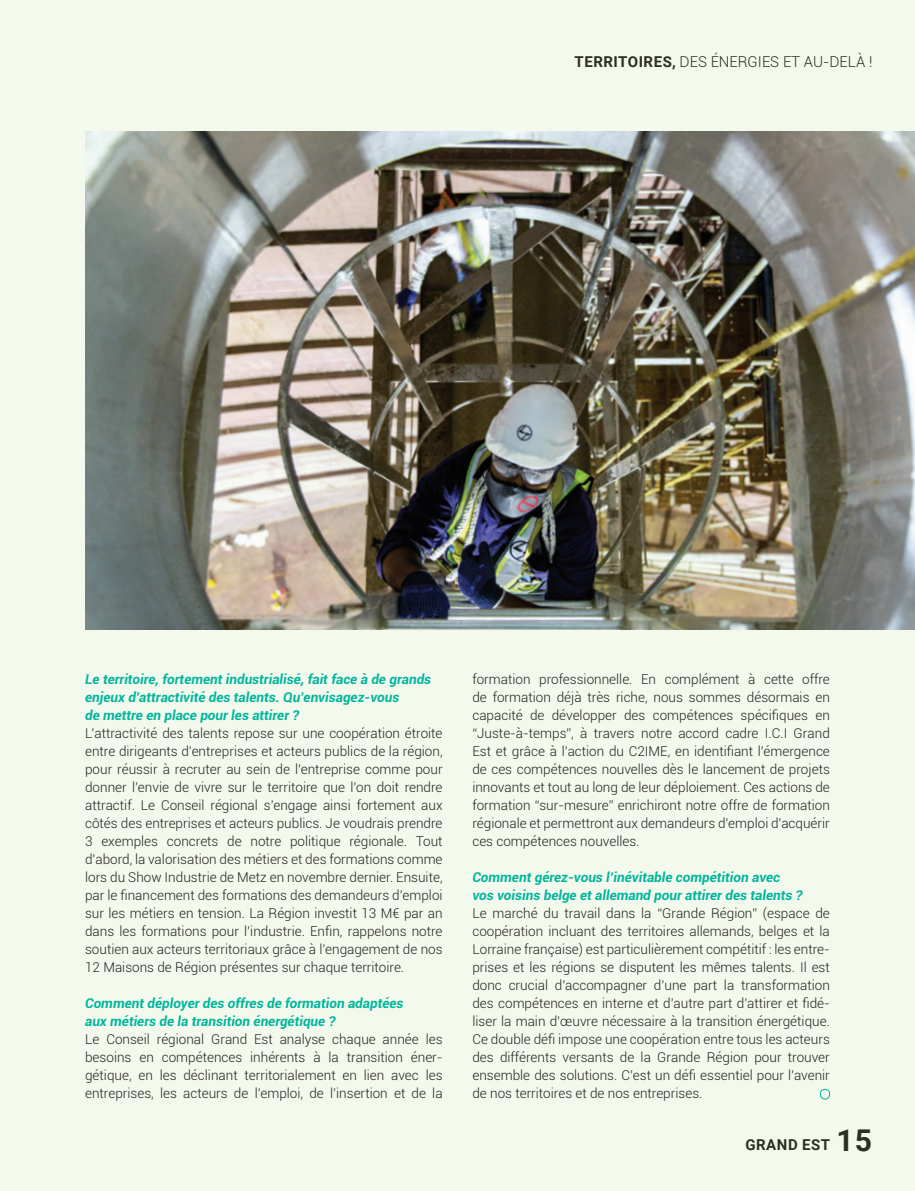
<style>
.page{position:relative;width:915px;height:1191px;background:#fff}
.page>*{position:absolute;margin:0;border:0;box-sizing:border-box;transform-origin:0 0}
.t1{font:700 30px "Roboto";color:#231f20}
.t2{font:300 15px "Roboto";color:#231f20}
.t3{font:700 15px "Roboto";letter-spacing:.035em;color:#231f20}
.Texte_courant_justifié{font:300 13.5px/18px "Roboto";color:#231f20;text-align:justify}
.Questions{font:italic 700 13.5px/18px "Roboto";color:#00b59d}
.s1{font-weight:700}
</style>
<div class="page">
<div style="left:0;top:0;width:914px;height:1191px;background:#f3f9ec"></div>
<img style="left:85px;top:132px;width:829px;height:497px">
<div style="left:819px;top:1089px;width:10px;height:10px;border:1px solid #00b59d;border-radius:4px"></div>
<p class="t2" style="left:574px;top:51px;width:299px"><span class="s1">TERRITOIRES,</span> DES ÉNERGIES ET AU-DELÀ !</p>
<p class="Questions" style="left:85px;top:670px;width:347px">Le territoire, fortement industrialisé, fait face à de grands enjeux d’attractivité des talents. Qu’envisagez-vous<br>de mettre en place pour les attirer ?</p>
<p class="Texte_courant_justifié" style="left:85px;top:724px;width:359px">L’attractivité des talents repose sur une coopération étroite entre dirigeants d’entreprises et acteurs publics de la région, pour réussir à recruter au sein de l’entreprise comme pour donner l’envie de vivre sur le territoire que l’on doit rendre attractif. Le Conseil régional s’engage ainsi fortement aux côtés des entreprises et acteurs publics. Je voudrais prendre 3 exemples concrets de notre politique régionale. Tout d’abord, la valorisation des métiers et des formations comme lors du Show Industrie de Metz en novembre dernier. Ensuite, par le financement des formations des demandeurs d’emploi sur les métiers en tension. La Région investit 13 M€ par an dans les formations pour l’industrie. Enfin, rappelons notre soutien aux acteurs territoriaux grâce à l’engagement de nos 12 Maisons de Région présentes sur chaque territoire.</p>
<p class="Questions" style="left:85px;top:994px;width:320px">Comment déployer des offres de formation adaptées aux métiers de la transition énergétique ?</p>
<p class="Texte_courant_justifié" style="left:85px;top:1030px;width:359px">Le Conseil régional Grand Est analyse chaque année les besoins en compétences inhérents à la transition éner&shy;gétique, en les déclinant territorialement en lien avec les entreprises, les acteurs de l’emploi, de l’insertion et de la</p>
<p class="Texte_courant_justifié" style="left:472px;top:670px;width:359px">formation professionnelle. En complément à cette offre de formation déjà très riche, nous sommes désormais en capacité de développer des compétences spécifiques en “Juste-à-temps”, à travers notre accord cadre I.C.I Grand Est et grâce à l’action du C2IME, en identifiant l’émergence de ces compétences nouvelles dès le lancement de projets innovants et tout au long de leur déploiement. Ces actions de formation “sur-mesure” enrichiront notre offre de formation régionale et permettront aux demandeurs d’emploi d’acquérir ces compétences nouvelles.</p>
<p class="Questions" style="left:472px;top:868px;width:331px">Comment gérez-vous l’inévitable compétition avec vos voisins belge et allemand pour attirer des talents ?</p>
<p class="Texte_courant_justifié" style="left:472px;top:904px;width:359px">Le marché du travail dans la “Grande Région” (espace de coopération incluant des territoires allemands, belges et la Lorraine française) est particulièrement compétitif : les entre&shy;prises et les régions se disputent les mêmes talents. Il est donc crucial d’accompagner d’une part la transformation des compétences en interne et d’autre part d’attirer et fidé&shy;liser la main d’œuvre nécessaire à la transition énergétique.<br>Ce double défi impose une coopération entre tous les acteurs des différents versants de la Grande Région pour trouver ensemble des solutions. C’est un défi essentiel pour l’avenir de nos territoires et de nos entreprises.</p>
<p class="t3" style="left:745px;top:1133px;width:86px">GRAND EST</p>
<h1 class="t1" style="left:836px;top:1119px;width:37px">15</h1>
</div>
